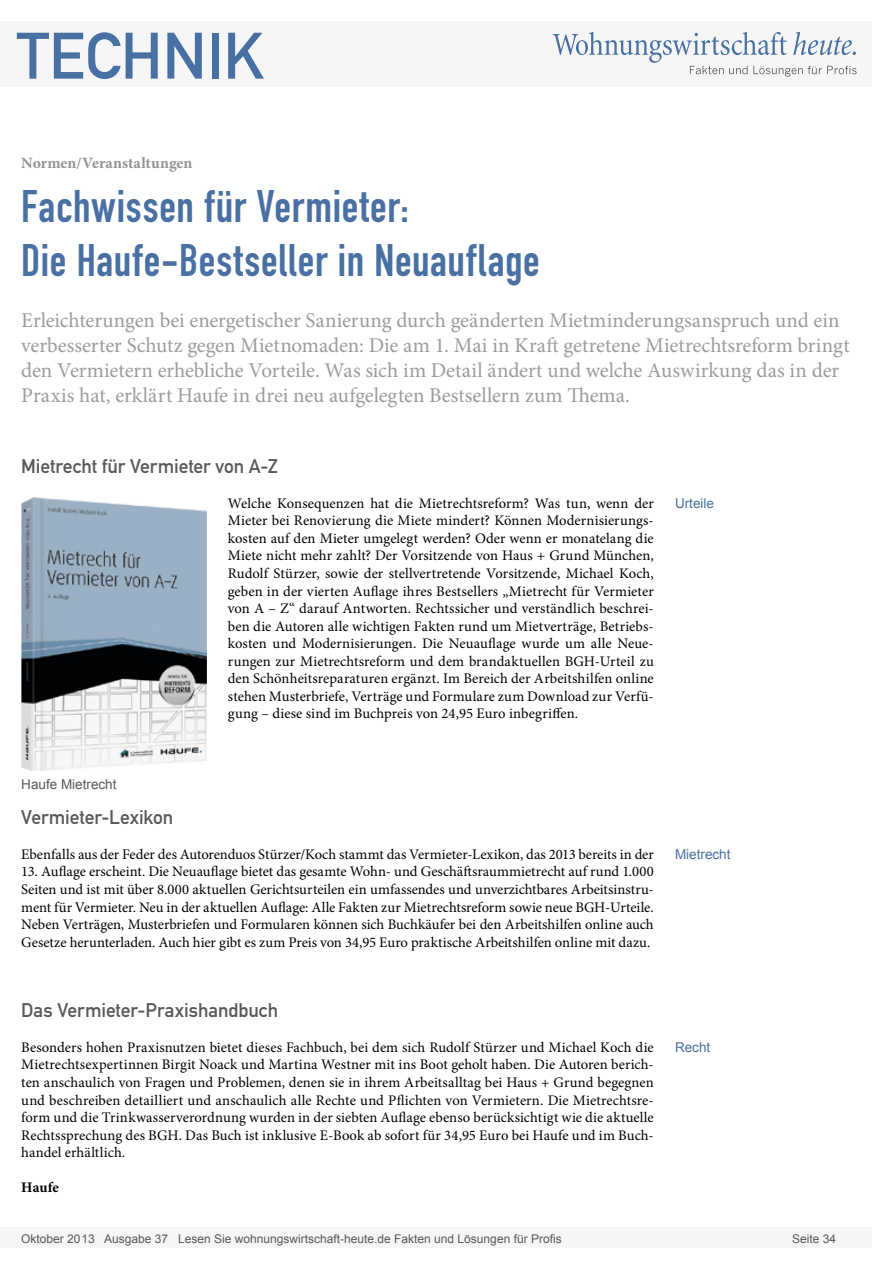
<style>
.page{position:relative;width:893px;height:1263px;background:#fff}
.page>*{position:absolute;margin:0;border:0;box-sizing:border-box;transform-origin:0 0}
.t1{font:64.5px "DIN Mittelschrift";color:#4970a3}
.Überschrift_Groß{font:45px/54px "DIN Engschrift";letter-spacing:.015em;color:#4970a3}
.Anlesetext{font:21px/25.2px "Minion Pro";letter-spacing:-.005em;color:#9c9c9c}
.Überschrift_Grau{font:19.5px "DIN Mittelschrift";letter-spacing:-.005em;color:#595959}
.Kategorie{font:700 15.75px "Minion Pro";color:#939393}
.Fließtext_erste_Zeil{font:14.7px/17.5px "Minion Pro";color:#000;text-align:justify}
.AUTOR{font:700 14.7px "Minion Pro";letter-spacing:-.005em;color:#000}
.Info{font:13.5px "Arial";color:#4970a3}
.Bildunterschrift{font:13.5px "Arial";color:#595959}
.t2{font:12px "Arial";color:#595959}
</style>
<div class="page">
<div style="left:0;top:1227px;width:872px;height:20px;background:#f6f6f6"></div>
<div style="left:0;top:21px;width:872px;height:66px;background:#f6f6f6"></div>
<svg style="left:553px;top:32px;width:304px;height:45px"></svg>
<img style="left:21px;top:497px;width:186px;height:274px">
<h1 class="t1" style="left:17px;top:18px;width:249px">TECHNIK</h1>
<p class="Kategorie" style="left:21px;top:152px;width:173px">Normen/Veranstaltungen</p>
<p class="Überschrift_Groß" style="left:21px;top:180px;width:520px">Fachwissen für Vermieter:<br>Die Haufe-Bestseller in Neuauflage</p>
<p class="Anlesetext" style="left:21px;top:307px;width:830px">Erleichterungen bei energetischer Sanierung durch geänderten Mietminderungsanspruch und ein verbesserter Schutz gegen Mietnomaden: Die am 1. Mai in Kraft getretene Mietrechtsreform bringt den Vermietern erhebliche Vorteile. Was sich im Detail ändert und welche Auswirkung das in der Praxis hat, erklärt Haufe in drei neu aufgelegten Bestsellern zum Thema.</p>
<p class="Überschrift_Grau" style="left:21px;top:454px;width:258px">Mietrecht für Vermieter von A-Z</p>
<p class="Fließtext_erste_Zeil" style="left:228px;top:494px;width:427px">Welche Konsequenzen hat die Mietrechtsreform? Was tun, wenn der Mieter bei Renovierung die Miete mindert? Können Modernisierungs&shy;kosten auf den Mieter umgelegt werden? Oder wenn er monatelang die Miete nicht mehr zahlt? Der Vorsitzende von Haus + Grund München, Rudolf Stürzer, sowie der stellvertretende Vorsitzende, Michael Koch, geben in der vierten Auflage ihres Bestsellers „Mietrecht für Vermieter von A – Z“ darauf Antworten. Rechtssicher und verständlich beschrei&shy;ben die Autoren alle wichtigen Fakten rund um Mietverträge, Betriebs&shy;kosten und Modernisierungen. Die Neuauflage wurde um alle Neue&shy;rungen zur Mietrechtsreform und dem brandaktuellen BGH-Urteil zu den Schönheitsreparaturen ergänzt. Im Bereich der Arbeitshilfen online stehen Musterbriefe, Verträge und Formulare zum Download zur Verfü&shy;gung – diese sind im Buchpreis von 24,95 Euro inbegriffen.</p>
<p class="Info" style="left:675px;top:494px;width:41px">Urteile</p>
<p class="Bildunterschrift" style="left:21px;top:775px;width:97px">Haufe Mietrecht</p>
<p class="Überschrift_Grau" style="left:21px;top:805px;width:154px">Vermieter-Lexikon</p>
<p class="Fließtext_erste_Zeil" style="left:21px;top:845px;width:634px">Ebenfalls aus der Feder des Autorenduos Stürzer/Koch stammt das Vermieter-Lexikon, das 2013 bereits in der</p>
<p class="Fließtext_erste_Zeil" style="left:21px;top:863px;width:634px">13. Auflage erscheint. Die Neuauflage bietet das gesamte Wohn- und Geschäftsraummietrecht auf rund 1.000<br>Seiten und ist mit über 8.000 aktuellen Gerichtsurteilen ein umfassendes und unverzichtbares Arbeitsinstru&shy;ment für Vermieter. Neu in der aktuellen Auflage: Alle Fakten zur Mietrechtsreform sowie neue BGH-Urteile.<br>Neben Verträgen, Musterbriefen und Formularen können sich Buchkäufer bei den Arbeitshilfen online auch Gesetze herunterladen. Auch hier gibt es zum Preis von 34,95 Euro praktische Arbeitshilfen online mit dazu.</p>
<p class="Überschrift_Grau" style="left:21px;top:998px;width:258px">Das Vermieter-Praxishandbuch</p>
<p class="Fließtext_erste_Zeil" style="left:21px;top:1038px;width:634px">Besonders hohen Praxisnutzen bietet dieses Fachbuch, bei dem sich Rudolf Stürzer und Michael Koch die Mietrechtsexpertinnen Birgit Noack und Martina Westner mit ins Boot geholt haben. Die Autoren berich&shy;ten anschaulich von Fragen und Problemen, denen sie in ihrem Arbeitsalltag bei Haus + Grund begegnen und beschreiben detailliert und anschaulich alle Rechte und Pflichten von Vermietern. Die Mietrechtsre&shy;form und die Trinkwasserverordnung wurden in der siebten Auflage ebenso berücksichtigt wie die aktuelle Rechtssprechung des BGH. Das Buch ist inklusive E-Book ab sofort für 34,95 Euro bei Haufe und im Buch&shy;handel erhältlich.</p>
<p class="AUTOR" style="left:21px;top:1177px;width:39px">Haufe</p>
<p class="Info" style="left:675px;top:845px;width:57px">Mietrecht</p>
<p class="Info" style="left:675px;top:1038px;width:37px">Recht</p>
<p class="t2" style="left:21px;top:1230px;width:542px">Oktober 2013 Ausgabe 37 Lesen Sie wohnungswirtschaft-heute.de Fakten und Lösungen für Profis</p>
<p class="t2" style="left:792px;top:1231px;width:46px">Seite 34</p>
</div>
